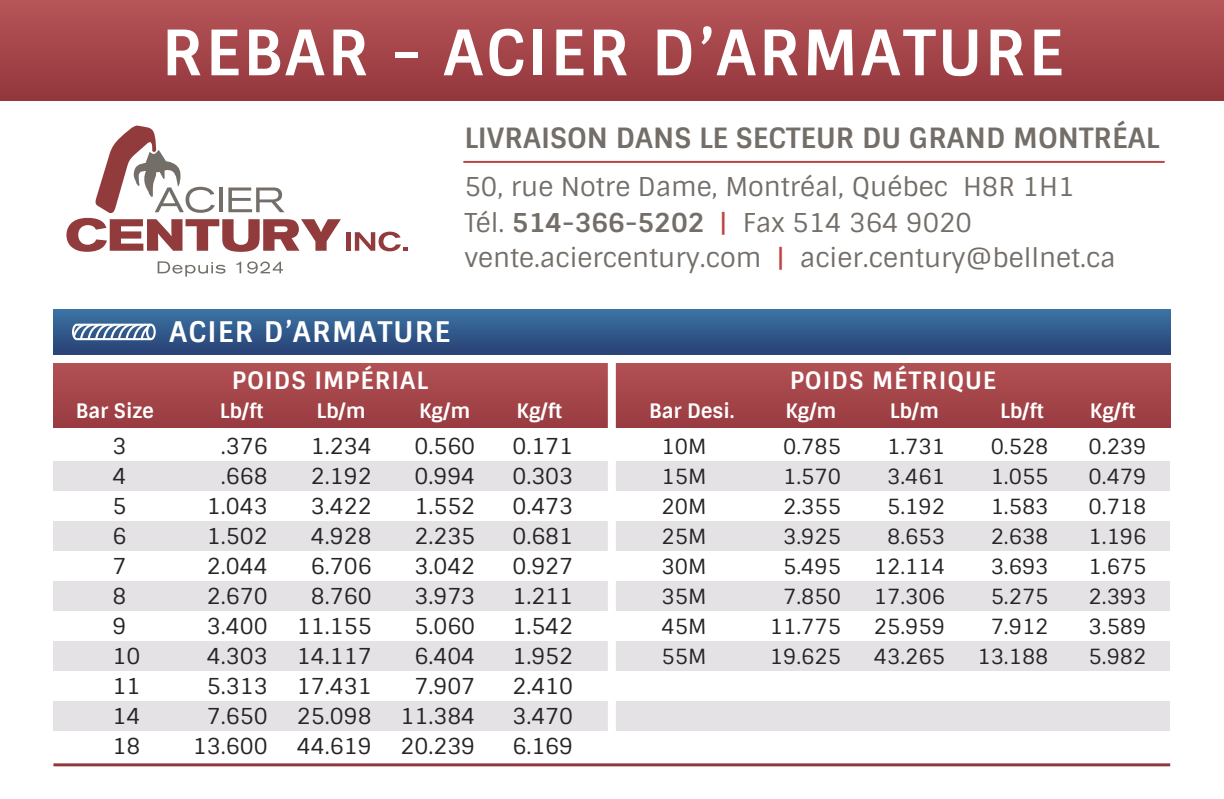
<style>
.page{position:relative;width:1224px;height:799px;background:#fff}
.page>*{position:absolute;margin:0;border:0;box-sizing:border-box;transform-origin:0 0}
.t1{font:700 62.6px "Sintony";letter-spacing:.04em;color:#fff}
.t2{font:700 28.4px "Sintony";letter-spacing:.04em;color:#fff}
.t3{font:700 28px "Sintony";color:#746e69}
.t4{font:26px/35.8px "Sintony";color:#746e69}
.t5{font:700 24px "Sintony";letter-spacing:.04em;color:#fff}
.t6{font:22px "Sintony";color:#272425}
.t7{font:21px "Sintony";color:#272425}
.t8{font:700 20px "Sintony";color:#fff}
.s1{font-weight:700}
.s2{color:#be4342}
</style>
<div class="page">
<div style="left:0;top:0;width:1224px;height:101px;background:linear-gradient(to bottom,#b75558,#93363c)"></div>
<hr style="left:463px;top:161px;width:702px;height:2px;background:#be4342">
<div style="left:346px;top:232px;width:5px;height:19px;background:#913b3d"></div>
<svg style="left:355px;top:232px;width:53px;height:19px"></svg>
<svg style="left:66px;top:125px;width:275px;height:127px"></svg>
<svg style="left:158px;top:261px;width:67px;height:16px"></svg>
<svg style="left:236px;top:262px;width:5px;height:11px"></svg>
<svg style="left:247px;top:261px;width:36px;height:13px"></svg>
<div style="left:53px;top:309px;width:1117px;height:45px;background:linear-gradient(to bottom,#3b74a6,#294173)"></div>
<div style="left:53px;top:363px;width:1117px;height:64px;background:#a6464b"></div>
<div style="left:53px;top:462px;width:1117px;height:29px;background:#e5e2e6"></div>
<div style="left:53px;top:522px;width:1117px;height:29px;background:#e5e2e6"></div>
<div style="left:53px;top:582px;width:1117px;height:29px;background:#e5e2e6"></div>
<div style="left:53px;top:642px;width:1117px;height:29px;background:#e5e2e6"></div>
<div style="left:53px;top:702px;width:1117px;height:29px;background:#e5e2e6"></div>
<div style="left:608px;top:358px;width:8px;height:397px;background:#fff"></div>
<div style="left:146px;top:324px;width:10px;height:16px;border:2px solid #fff;border-radius:50%"></div>
<svg style="left:71px;top:323px;width:82px;height:19px"></svg>
<hr style="left:53px;top:763px;width:1117px;height:3px;background:#92373c">
<h1 class="t1" style="left:162px;top:13px;width:903px">REBAR - ACIER D’ARMATURE</h1>
<p class="t3" style="left:464px;top:120px;width:696px">LIVRAISON DANS LE SECTEUR DU GRAND MONTRÉAL</p>
<p class="t4" style="left:464px;top:169px;width:653px">50, rue Notre Dame, Montréal, Québec H8R 1H1<br>Tél. <span class="s1">514-366-5202</span> <span class="s2">|</span> Fax 514 364 9020 vente.aciercentury.com <span class="s2">|</span> acier.century@bellnet.ca</p>
<p class="t2" style="left:169px;top:314px;width:283px">ACIER D’ARMATURE</p>
<p class="t5" style="left:232px;top:365px;width:198px">POIDS IMPÉRIAL</p>
<p class="t5" style="left:790px;top:365px;width:208px">POIDS MÉTRIQUE</p>
<p class="t8" style="left:76px;top:398px;width:80px">Bar Size</p>
<p class="t8" style="left:220px;top:398px;width:45px">Lb/ft</p>
<p class="t8" style="left:316px;top:398px;width:51px">Lb/m</p>
<p class="t8" style="left:419px;top:398px;width:53px">Kg/m</p>
<p class="t8" style="left:517px;top:398px;width:47px">Kg/ft</p>
<p class="t6" style="left:112px;top:432px;width:15px">3</p>
<p class="t6" style="left:221px;top:432px;width:48px">.376</p>
<p class="t6" style="left:311px;top:432px;width:62px">1.234</p>
<p class="t6" style="left:414px;top:432px;width:62px">0.560</p>
<p class="t6" style="left:512px;top:432px;width:62px">0.171</p>
<p class="t6" style="left:112px;top:462px;width:15px">4</p>
<p class="t6" style="left:221px;top:462px;width:48px">.668</p>
<p class="t6" style="left:311px;top:462px;width:62px">2.192</p>
<p class="t6" style="left:414px;top:462px;width:62px">0.994</p>
<p class="t6" style="left:512px;top:462px;width:62px">0.303</p>
<p class="t6" style="left:112px;top:492px;width:15px">5</p>
<p class="t6" style="left:207px;top:492px;width:62px">1.043</p>
<p class="t6" style="left:311px;top:492px;width:62px">3.422</p>
<p class="t6" style="left:414px;top:492px;width:62px">1.552</p>
<p class="t6" style="left:512px;top:492px;width:62px">0.473</p>
<p class="t6" style="left:112px;top:522px;width:15px">6</p>
<p class="t6" style="left:207px;top:522px;width:62px">1.502</p>
<p class="t6" style="left:311px;top:522px;width:62px">4.928</p>
<p class="t6" style="left:414px;top:522px;width:62px">2.235</p>
<p class="t6" style="left:512px;top:522px;width:62px">0.681</p>
<p class="t6" style="left:112px;top:552px;width:15px">7</p>
<p class="t6" style="left:207px;top:552px;width:62px">2.044</p>
<p class="t6" style="left:311px;top:552px;width:62px">6.706</p>
<p class="t6" style="left:414px;top:552px;width:62px">3.042</p>
<p class="t6" style="left:512px;top:552px;width:62px">0.927</p>
<p class="t6" style="left:112px;top:582px;width:15px">8</p>
<p class="t6" style="left:207px;top:582px;width:62px">2.670</p>
<p class="t6" style="left:311px;top:582px;width:62px">8.760</p>
<p class="t6" style="left:414px;top:582px;width:62px">3.973</p>
<p class="t6" style="left:512px;top:582px;width:62px">1.211</p>
<p class="t6" style="left:112px;top:612px;width:15px">9</p>
<p class="t6" style="left:207px;top:612px;width:62px">3.400</p>
<p class="t6" style="left:297px;top:612px;width:76px">11.155</p>
<p class="t6" style="left:414px;top:612px;width:62px">5.060</p>
<p class="t6" style="left:512px;top:612px;width:62px">1.542</p>
<p class="t6" style="left:112px;top:642px;width:29px">10</p>
<p class="t6" style="left:207px;top:642px;width:62px">4.303</p>
<p class="t6" style="left:297px;top:642px;width:76px">14.117</p>
<p class="t6" style="left:414px;top:642px;width:62px">6.404</p>
<p class="t6" style="left:512px;top:642px;width:62px">1.952</p>
<p class="t6" style="left:112px;top:672px;width:29px">11</p>
<p class="t6" style="left:207px;top:672px;width:62px">5.313</p>
<p class="t6" style="left:297px;top:672px;width:76px">17.431</p>
<p class="t6" style="left:414px;top:672px;width:62px">7.907</p>
<p class="t6" style="left:512px;top:672px;width:62px">2.410</p>
<p class="t6" style="left:112px;top:702px;width:29px">14</p>
<p class="t6" style="left:207px;top:702px;width:62px">7.650</p>
<p class="t6" style="left:297px;top:702px;width:76px">25.098</p>
<p class="t6" style="left:400px;top:702px;width:76px">11.384</p>
<p class="t6" style="left:512px;top:702px;width:62px">3.470</p>
<p class="t6" style="left:112px;top:732px;width:29px">18</p>
<p class="t6" style="left:193px;top:732px;width:76px">13.600</p>
<p class="t6" style="left:297px;top:732px;width:76px">44.619</p>
<p class="t6" style="left:400px;top:732px;width:76px">20.239</p>
<p class="t6" style="left:512px;top:732px;width:62px">6.169</p>
<p class="t8" style="left:649px;top:398px;width:87px">Bar Desi.</p>
<p class="t8" style="left:786px;top:398px;width:53px">Kg/m</p>
<p class="t8" style="left:890px;top:398px;width:51px">Lb/m</p>
<p class="t8" style="left:1000px;top:398px;width:45px">Lb/ft</p>
<p class="t8" style="left:1090px;top:398px;width:47px">Kg/ft</p>
<p class="t7" style="left:661px;top:433px;width:46px">10M</p>
<p class="t7" style="left:783px;top:433px;width:59px">0.785</p>
<p class="t7" style="left:887px;top:433px;width:59px">1.731</p>
<p class="t7" style="left:991px;top:433px;width:59px">0.528</p>
<p class="t7" style="left:1089px;top:433px;width:59px">0.239</p>
<p class="t7" style="left:661px;top:463px;width:46px">15M</p>
<p class="t7" style="left:783px;top:463px;width:59px">1.570</p>
<p class="t7" style="left:887px;top:463px;width:59px">3.461</p>
<p class="t7" style="left:991px;top:463px;width:59px">1.055</p>
<p class="t7" style="left:1089px;top:463px;width:59px">0.479</p>
<p class="t7" style="left:661px;top:493px;width:46px">20M</p>
<p class="t7" style="left:783px;top:493px;width:59px">2.355</p>
<p class="t7" style="left:887px;top:493px;width:59px">5.192</p>
<p class="t7" style="left:991px;top:493px;width:59px">1.583</p>
<p class="t7" style="left:1089px;top:493px;width:59px">0.718</p>
<p class="t7" style="left:661px;top:523px;width:46px">25M</p>
<p class="t7" style="left:783px;top:523px;width:59px">3.925</p>
<p class="t7" style="left:887px;top:523px;width:59px">8.653</p>
<p class="t7" style="left:991px;top:523px;width:59px">2.638</p>
<p class="t7" style="left:1089px;top:523px;width:59px">1.196</p>
<p class="t7" style="left:661px;top:553px;width:46px">30M</p>
<p class="t7" style="left:783px;top:553px;width:59px">5.495</p>
<p class="t7" style="left:874px;top:553px;width:73px">12.114</p>
<p class="t7" style="left:991px;top:553px;width:59px">3.693</p>
<p class="t7" style="left:1089px;top:553px;width:59px">1.675</p>
<p class="t7" style="left:661px;top:583px;width:46px">35M</p>
<p class="t7" style="left:783px;top:583px;width:59px">7.850</p>
<p class="t7" style="left:874px;top:583px;width:73px">17.306</p>
<p class="t7" style="left:991px;top:583px;width:59px">5.275</p>
<p class="t7" style="left:1089px;top:583px;width:59px">2.393</p>
<p class="t7" style="left:661px;top:613px;width:46px">45M</p>
<p class="t7" style="left:770px;top:613px;width:73px">11.775</p>
<p class="t7" style="left:874px;top:613px;width:73px">25.959</p>
<p class="t7" style="left:991px;top:613px;width:59px">7.912</p>
<p class="t7" style="left:1089px;top:613px;width:59px">3.589</p>
<p class="t7" style="left:661px;top:643px;width:46px">55M</p>
<p class="t7" style="left:770px;top:643px;width:73px">19.625</p>
<p class="t7" style="left:874px;top:643px;width:73px">43.265</p>
<p class="t7" style="left:977px;top:643px;width:73px">13.188</p>
<p class="t7" style="left:1089px;top:643px;width:59px">5.982</p>
</div>
